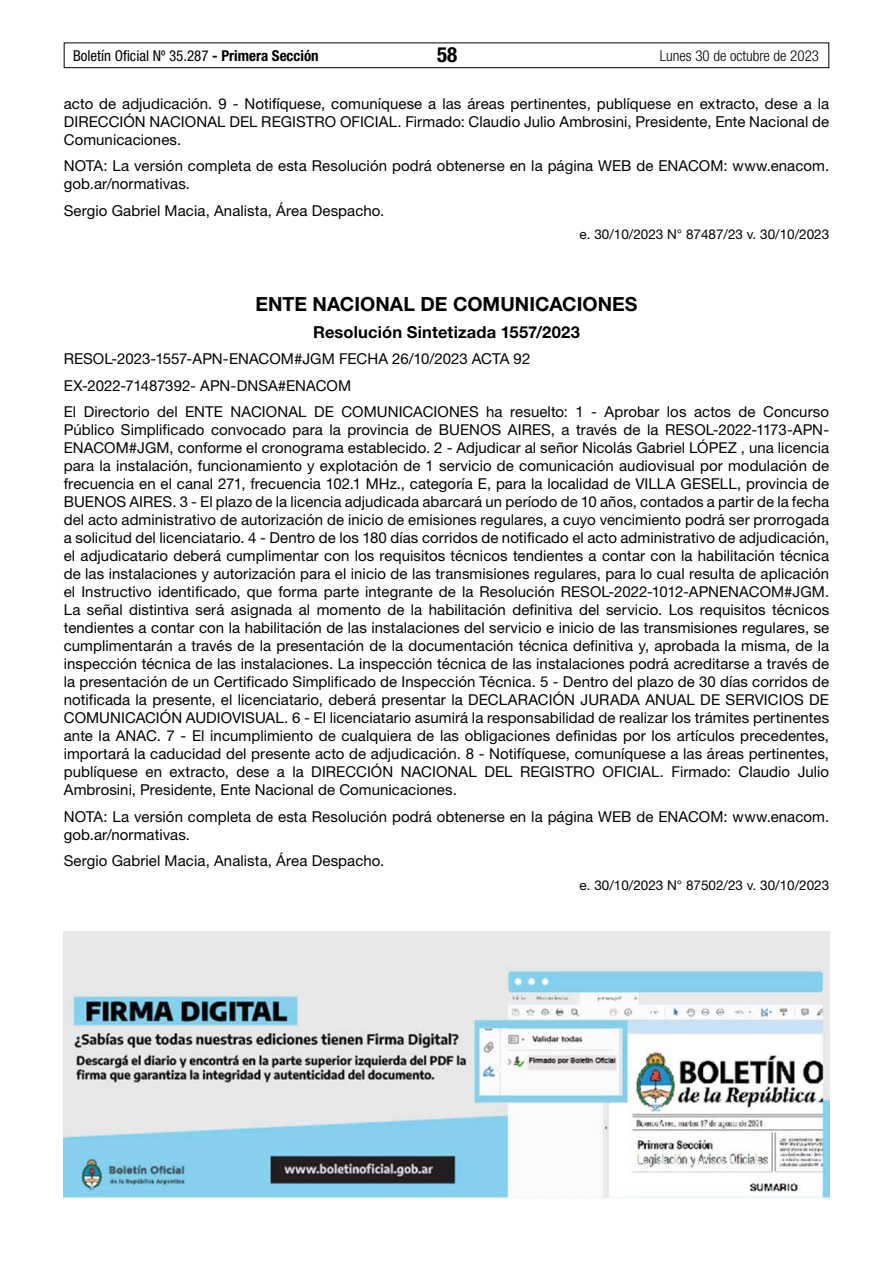
<style>
.page{position:relative;width:893px;height:1263px;background:#fff}
.page>*{position:absolute;margin:0;border:0;box-sizing:border-box;transform-origin:0 0}
.t1{font:700 condensed 21px "Helvetica Neue LT Std";color:#000}
.t2{font:700 19.5px "Helvetica Neue LT Std";letter-spacing:.005em;color:#000}
.t3{font:700 16.5px "Helvetica Neue LT Std";letter-spacing:.01em;color:#000}
.t4{font:15px/18px "Helvetica Neue LT Std";letter-spacing:.005em;color:#000}
.t5{font:condensed 15px "Helvetica Neue LT Std";color:#000}
.t6{font:300 condensed 15px "Helvetica Neue LT Std";color:#000}
.t7{font:13.5px "Helvetica Neue LT Std";color:#000}
.s1{font-weight:700}
</style>
<div class="page">
<div style="left:64px;top:43px;width:765px;height:25px;border:1px solid #000"></div>
<img style="left:64px;top:931px;width:765px;height:268px">
<p class="t5" style="left:73px;top:47px;width:247px">Boletín Oficial Nº 35.287 <span class="s1">- Primera Sección</span></p>
<h1 class="t1" style="left:437px;top:42px;width:22px">58</h1>
<p class="t6" style="left:660px;top:47px;width:161px">Lunes 30 de octubre de 2023</p>
<p class="t4" style="left:64px;top:94px;width:767px;text-align:justify">acto de adjudicación. 9 - Notifíquese, comuníquese a las áreas pertinentes, publíquese en extracto, dese a la DIRECCIÓN NACIONAL DEL REGISTRO OFICIAL. Firmado: Claudio Julio Ambrosini, Presidente, Ente Nacional de Comunicaciones.</p>
<p class="t4" style="left:64px;top:156px;width:767px">NOTA: La versión completa de esta Resolución podrá obtenerse en la página WEB de ENACOM: www.enacom. gob.ar/normativas.</p>
<p class="t4" style="left:64px;top:201px;width:322px">Sergio Gabriel Macia, Analista, Área Despacho.</p>
<p class="t7" style="left:580px;top:226px;width:251px">e. 30/10/2023 N° 87487/23 v. 30/10/2023</p>
<h2 class="t2" style="left:255px;top:292px;width:384px">ENTE NACIONAL DE COMUNICACIONES</h2>
<p class="t3" style="left:313px;top:321px;width:268px">Resolución Sintetizada 1557/2023</p>
<p class="t4" style="left:64px;top:345px;width:767px;line-height:26.5px">RESOL-2023-1557-APN-ENACOM#JGM FECHA 26/10/2023 ACTA 92<br>EX-2022-71487392- APN-DNSA#ENACOM<br>El Directorio del ENTE NACIONAL DE COMUNICACIONES ha resuelto: 1 - Aprobar los actos de Concurso</p>
<p class="t4" style="left:64px;top:421px;width:767px;text-align:justify">Público Simplificado convocado para la provincia de BUENOS AIRES, a través de la RESOL-2022-1173-APN-ENACOM#JGM, conforme el cronograma establecido. 2 - Adjudicar al señor Nicolás Gabriel LÓPEZ , una licencia para la instalación, funcionamiento y explotación de 1 servicio de comunicación audiovisual por modulación de frecuencia en el canal 271, frecuencia 102.1 MHz., categoría E, para la localidad de VILLA GESELL, provincia de BUENOS AIRES. 3 - El plazo de la licencia adjudicada abarcará un período de 10 años, contados a partir de la fecha del acto administrativo de autorización de inicio de emisiones regulares, a cuyo vencimiento podrá ser prorrogada a solicitud del licenciatario. 4 - Dentro de los 180 días corridos de notificado el acto administrativo de adjudicación, el adjudicatario deberá cumplimentar con los requisitos técnicos tendientes a contar con la habilitación técnica de las instalaciones y autorización para el inicio de las transmisiones regulares, para lo cual resulta de aplicación el Instructivo identificado, que forma parte integrante de la Resolución RESOL-2022-1012-APNENACOM#JGM.<br>La señal distintiva será asignada al momento de la habilitación definitiva del servicio. Los requisitos técnicos tendientes a contar con la habilitación de las instalaciones del servicio e inicio de las transmisiones regulares, se cumplimentarán a través de la presentación de la documentación técnica definitiva y, aprobada la misma, de la inspección técnica de las instalaciones. La inspección técnica de las instalaciones podrá acreditarse a través de la presentación de un Certificado Simplificado de Inspección Técnica. 5 - Dentro del plazo de 30 días corridos de notificada la presente, el licenciatario, deberá presentar la DECLARACIÓN JURADA ANUAL DE SERVICIOS DE COMUNICACIÓN AUDIOVISUAL. 6 - El licenciatario asumirá la responsabilidad de realizar los trámites pertinentes ante la ANAC. 7 - El incumplimiento de cualquiera de las obligaciones definidas por los artículos precedentes, importará la caducidad del presente acto de adjudicación. 8 - Notifíquese, comuníquese a las áreas pertinentes, publíquese en extracto, dese a la DIRECCIÓN NACIONAL DEL REGISTRO OFICIAL. Firmado: Claudio Julio Ambrosini, Presidente, Ente Nacional de Comunicaciones.</p>
<p class="t4" style="left:64px;top:807px;width:767px">NOTA: La versión completa de esta Resolución podrá obtenerse en la página WEB de ENACOM: www.enacom. gob.ar/normativas.</p>
<p class="t4" style="left:64px;top:852px;width:322px">Sergio Gabriel Macia, Analista, Área Despacho.</p>
<p class="t7" style="left:580px;top:877px;width:251px">e. 30/10/2023 N° 87502/23 v. 30/10/2023</p>
</div>
